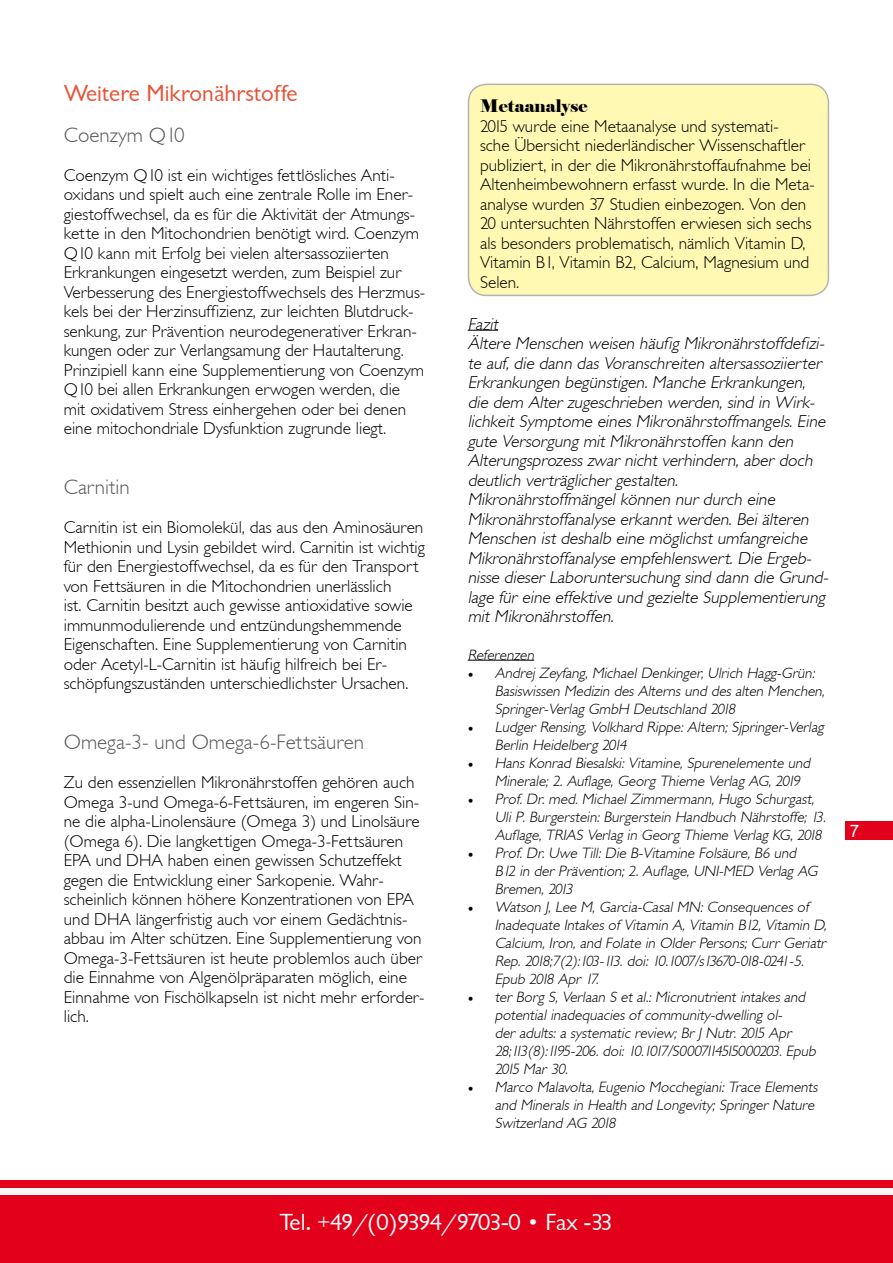
<style>
.page{position:relative;width:893px;height:1263px;background:#fff}
.page>*{position:absolute;margin:0;border:0;box-sizing:border-box;transform-origin:0 0}
.t1{font:24px "Garrison Sans";letter-spacing:-.075em;color:#fff}
.t2{font:24px "Garrison Sans";color:#e85236}
.t3{font:21px "Garrison Light Sans";color:#58585a}
.t4{font:17.25px/19.5px "Garrison Light Sans";color:#000}
.t5{font:italic 17.25px/19.5px "Garrison Light Sans";color:#000}
.t6{font:17.25px "Elephant";color:#000}
.t7{font:17.25px "Arial";color:#fff}
.t8{font:16.5px "Arial";color:#fff}
.t9{font:italic 15px/18px "Garrison Light Sans";color:#000}
.s1{font-family:"Minion Pro";font-style:normal}
.s2{font-family:"Garrison Light Sans"}
</style>
<div class="page">
<div style="left:0;top:1181px;width:893px;height:82px;background:#e2001a"></div>
<div style="left:0;top:1188px;width:893px;height:7px;background:#f6f6f6"></div>
<div style="left:845px;top:822px;width:48px;height:17px;background:#e2001a"></div>
<hr style="left:468px;top:330px;width:30px;height:1px;background:#000">
<hr style="left:468px;top:660px;width:66px;height:1px;background:#000">
<div style="left:468px;top:84px;width:360px;height:211px;background:#fff9b3;border-radius:18px"></div>
<div style="left:468px;top:84px;width:361px;height:212px;border:2px solid #000;border-radius:18px"></div>
<h1 class="t2" style="left:64px;top:81px;width:235px">Weitere Mikronährstoffe</h1>
<p class="t3" style="left:64px;top:123px;width:122px">Coenzym Q10</p>
<p class="t4" style="left:64px;top:165px;width:363px">Coenzym Q10 ist ein wichtiges fettlösliches Anti&shy;oxidans und spielt auch eine zentrale Rolle im Ener&shy;giestoffwechsel, da es für die Aktivität der Atmungs&shy;kette in den Mitochondrien benötigt wird. Coenzym Q10 kann mit Erfolg bei vielen altersassoziierten Erkrankungen eingesetzt werden, zum Beispiel zur Verbesserung des Energiestoffwechsels des Herzmus&shy;kels bei der Herzinsuffizienz, zur leichten Blutdruck&shy;senkung, zur Prävention neurodegenerativer Erkran&shy;kungen oder zur Verlangsamung der Hautalterung.<br>Prinzipiell kann eine Supplementierung von Coenzym Q10 bei allen Erkrankungen erwogen werden, die mit oxidativem Stress einhergehen oder bei denen eine mitochondriale Dysfunktion zugrunde liegt.</p>
<p class="t3" style="left:64px;top:476px;width:67px">Carnitin</p>
<p class="t4" style="left:64px;top:518px;width:363px">Carnitin ist ein Biomolekül, das aus den Aminosäuren Methionin und Lysin gebildet wird. Carnitin ist wichtig für den Energiestoffwechsel, da es für den Transport von Fettsäuren in die Mitochondrien unerlässlich<br>ist. Carnitin besitzt auch gewisse antioxidative sowie immunmodulierende und entzündungshemmende Eigenschaften. Eine Supplementierung von Carnitin oder Acetyl-L-Carnitin ist häufig hilfreich bei Er&shy;schöpfungszuständen unterschiedlichster Ursachen.</p>
<p class="t3" style="left:64px;top:731px;width:302px">Omega-3- und Omega-6-Fettsäuren</p>
<p class="t4" style="left:64px;top:773px;width:362px">Zu den essenziellen Mikronährstoffen gehören auch Omega 3-und Omega-6-Fettsäuren, im engeren Sin&shy;ne die alpha-Linolensäure (Omega 3) und Linolsäure (Omega 6). Die langkettigen Omega-3-Fettsäuren EPA und DHA haben einen gewissen Schutzeffekt gegen die Entwicklung einer Sarkopenie. Wahr&shy;scheinlich können höhere Konzentrationen von EPA und DHA längerfristig auch vor einem Gedächtnis&shy;abbau im Alter schützen. Eine Supplementierung von Omega-3-Fettsäuren ist heute problemlos auch über die Einnahme von Algenölpräparaten möglich, eine Einnahme von Fischölkapseln ist nicht mehr erforder&shy;lich.</p>
<p class="t6" style="left:480px;top:95px;width:109px">Metaanalyse</p>
<p class="t4" style="left:480px;top:117px;width:336px">2015 wurde eine Metaanalyse und systemati-<br>sche Übersicht niederländischer Wissenschaftler publiziert, in der die Mikronährstoffaufnahme bei Altenheimbewohnern erfasst wurde. In die Meta&shy;analyse wurden 37 Studien einbezogen. Von den 20 untersuchten Nährstoffen erwiesen sich sechs als besonders problematisch, nämlich Vitamin D, Vitamin B1, Vitamin B2, Calcium, Magnesium und Selen.</p>
<p class="t5" style="left:468px;top:314px;width:365px">Fazit<br>Ältere Menschen weisen häufig Mikronährstoffdefizi&shy;te auf, die dann das Voranschreiten altersassoziierter Erkrankungen begünstigen. Manche Erkrankungen, die dem Alter zugeschrieben werden, sind in Wirk&shy;lichkeit Symptome eines Mikronährstoffmangels. Eine gute Versorgung mit Mikronährstoffen kann den Alterungsprozess zwar nicht verhindern, aber doch deutlich verträglicher gestalten.<br>Mikronährstoffmängel können nur durch eine Mikronährstoffanalyse erkannt werden. Bei älteren Menschen ist deshalb eine möglichst umfangreiche Mikronährstoffanalyse empfehlenswert. Die Ergeb&shy;nisse dieser Laboruntersuchung sind dann die Grund&shy;lage für eine effektive und gezielte Supplementierung mit Mikronährstoffen.</p>
<p class="t9" style="left:468px;top:646px;width:71px">Referenzen</p>
<p class="t9" style="left:495px;top:664px;width:334px;text-indent:-27px"><span class="s1">•</span> Andrej Zeyfang, Michael Denkinger, Ulrich Hagg-Grün:<br>Basiswissen Medizin des Alterns und des alten Menchen,<br>Springer-Verlag GmbH Deutschland 2018</p>
<p class="t9" style="left:495px;top:718px;width:330px;text-indent:-27px"><span class="s1">•</span> Ludger Rensing, Volkhard Rippe: Altern; Sjpringer-Verlag<br>Berlin Heidelberg 2014</p>
<p class="t9" style="left:495px;top:754px;width:320px;text-indent:-27px"><span class="s1">•</span> Hans Konrad Biesalski: Vitamine, Spurenelemente und<br>Minerale; 2. Auflage, Georg Thieme Verlag AG, 2019</p>
<p class="t9" style="left:495px;top:790px;width:335px;text-indent:-27px"><span class="s1">•</span> Prof. Dr. med. Michael Zimmermann, Hugo Schurgast,<br>Uli P. Burgerstein: Burgerstein Handbuch Nährstoffe; 13.<br>Auflage, TRIAS Verlag in Georg Thieme Verlag KG, 2018</p>
<p class="t9" style="left:495px;top:844px;width:327px;text-indent:-27px"><span class="s1">•</span> Prof. Dr. Uwe Till: Die B-Vitamine Folsäure, B6 und<br>B12 in der Prävention; 2. Auflage, UNI-MED Verlag AG<br>Bremen, 2013</p>
<p class="t9" style="left:495px;top:898px;width:336px;text-indent:-27px"><span class="s1">•</span> Watson J, Lee M, Garcia-Casal MN: Consequences of Inadequate Intakes of Vitamin A, Vitamin B12, Vitamin D, Calcium, Iron, and Folate in Older Persons; Curr Geriatr Rep. 2018;7(2):103-113. doi: 10.1007/s13670-018-0241-5.<br>Epub 2018 Apr 17.</p>
<p class="t9" style="left:495px;top:988px;width:326px;text-indent:-27px"><span class="s1">•</span> ter Borg S, Verlaan S et al.: Micronutrient intakes and potential inadequacies of community-dwelling ol-<br>der adults: a systematic review; Br J Nutr. 2015 Apr 28;113(8) :1195-206. doi: 10.1017/S0007114515000203. Epub 2015 Mar 30.</p>
<p class="t9" style="left:495px;top:1078px;width:327px;text-indent:-27px"><span class="s1">•</span> Marco Malavolta, Eugenio Mocchegiani: Trace Elements and Minerals in Health and Longevity; Springer Nature<br>Switzerland AG 2018</p>
<p class="t7" style="left:850px;top:819px;width:11px">7</p>
<p class="t8" style="left:850px;top:819px;width:11px">7</p>
<h1 class="t1" style="left:280px;top:1209px;width:335px">Tel. +49/(0)9394/9703-0 <span class="s2">•</span> Fax -33</h1>
</div>
